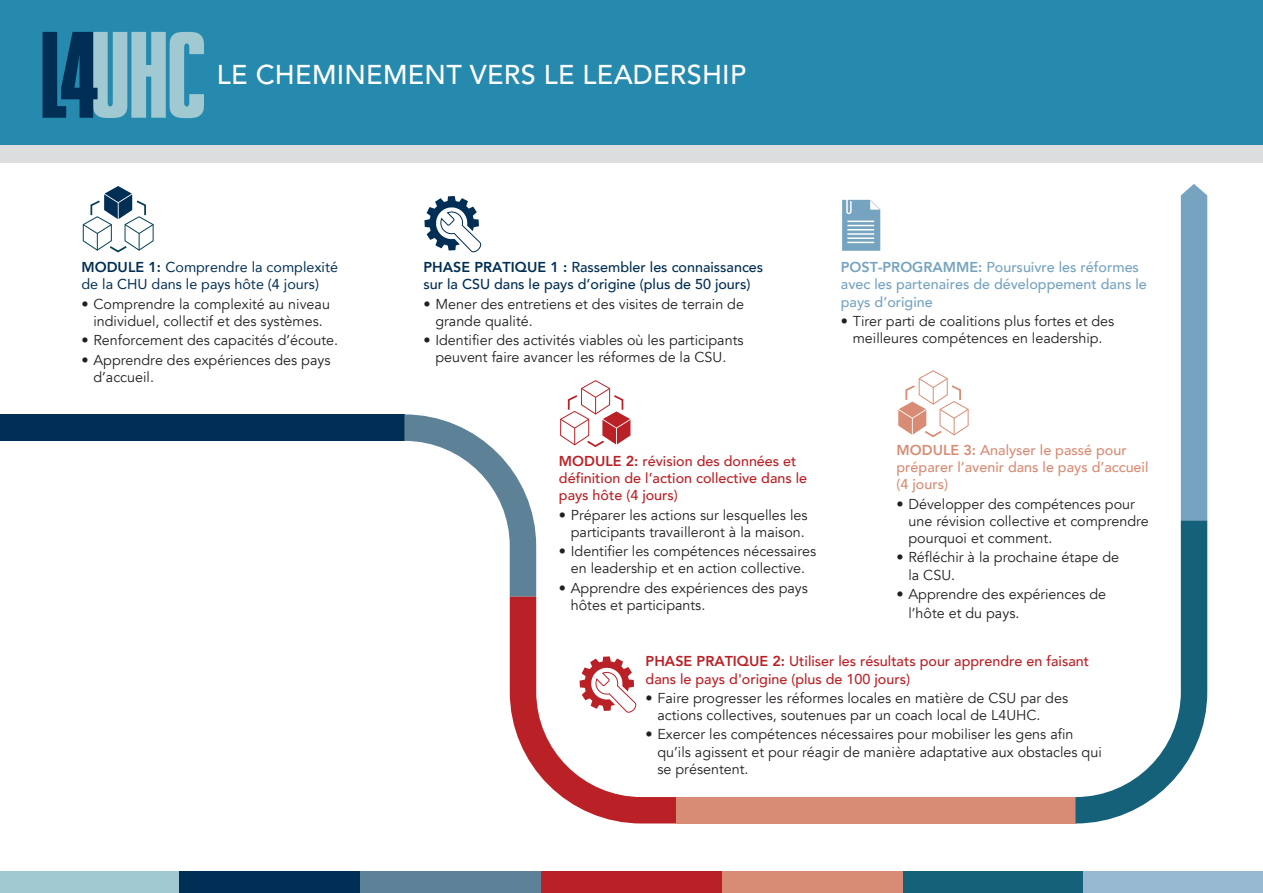
<style>
.page{position:relative;width:1263px;height:893px;background:#fff}
.page>*{position:absolute;margin:0;border:0;box-sizing:border-box;transform-origin:0 0}
.t1{font:500 27px "Avenir";letter-spacing:.01em;color:#fff}
.t2{font:14.4px/17.2px "Avenir";color:#231f20}
.t3{font:500 14.4px/17.2px "Avenir";color:#ba2126}
.t4{font:500 14.4px/17.2px "Avenir";color:#75a3c0}
.t5{font:500 14.4px/17.2px "Avenir";color:#002e54}
.t6{font:500 14.4px/17.2px "Avenir";color:#d88c75}
.t7{font:14.4px/17.2px "Avenir";color:#002e54}
.s1{font-weight:800}
</style>
<div class="page">
<div style="left:0;top:0;width:1263px;height:145px;background:#2689ae"></div>
<div style="left:0;top:872px;width:179px;height:21px;background:#a1c9d1"></div>
<div style="left:179px;top:872px;width:181px;height:21px;background:#002e54"></div>
<div style="left:360px;top:872px;width:181px;height:21px;background:#5d8196"></div>
<div style="left:541px;top:872px;width:181px;height:21px;background:#ba2126"></div>
<div style="left:722px;top:872px;width:181px;height:21px;background:#d88c75"></div>
<div style="left:903px;top:872px;width:180px;height:21px;background:#15617a"></div>
<div style="left:1083px;top:872px;width:180px;height:21px;background:#97b9d0"></div>
<svg style="left:43px;top:32px;width:161px;height:86px"></svg>
<div style="left:0;top:145px;width:1263px;height:17px;background:#dcdddf"></div>
<svg style="left:82px;top:186px;width:72px;height:67px"></svg>
<svg style="left:898px;top:370px;width:71px;height:67px"></svg>
<div style="left:0;top:414px;width:404px;height:27px;background:#002e54"></div>
<div style="left:676px;top:797px;width:399px;height:26px;background:#d88c75"></div>
<svg style="left:1075px;top:184px;width:132px;height:639px"></svg>
<svg style="left:842px;top:200px;width:38px;height:51px;background:#90b5cc"></svg>
<svg style="left:424px;top:196px;width:58px;height:57px"></svg>
<svg style="left:404px;top:380px;width:272px;height:443px"></svg>
<h1 class="t1" style="left:217px;top:59px;width:531px">LE CHEMINEMENT VERS LE LEADERSHIP</h1>
<p class="t7" style="left:82px;top:258px;width:258px"><span class="s1">MODULE 1:</span> Comprendre la complexité de la CHU dans le pays hôte (4 jours)</p>
<p class="t2" style="left:82px;top:295px;width:250px;text-align:center">• Comprendre la complexité au niveau individuel, collectif et des systèmes.</p>
<p class="t2" style="left:82px;top:332px;width:258px">• Renforcement des capacités d’écoute.</p>
<p class="t2" style="left:93px;top:351px;width:239px;text-indent:-12px">• Apprendre des expériences des pays d’accueil.</p>
<p class="t5" style="left:423px;top:258px;width:341px"><span class="s1">PHASE PRATIQUE 1 :</span> Rassembler les connaissances sur la CSU dans le pays d’origine (plus de 50 jours)</p>
<p class="t2" style="left:435px;top:295px;width:310px;text-indent:-12px">• Mener des entretiens et des visites de terrain de grande qualité.</p>
<p class="t2" style="left:423px;top:332px;width:321px;text-align:center">• Identifier des activités viables où les participants peuvent faire avancer les réformes de la CSU.</p>
<p class="t4" style="left:841px;top:258px;width:307px"><span class="s1">POST-PROGRAMME:</span> Poursuivre les réformes avec les partenaires de développement dans le pays d’origine</p>
<p class="t2" style="left:841px;top:313px;width:275px;text-align:center">• Tirer parti de coalitions plus fortes et des meilleures compétences en leadership.</p>
<p class="t3" style="left:559px;top:451px;width:250px"><span class="s1">MODULE 2:</span> révision des données et définition de l’action collective dans le pays hôte (4 jours)</p>
<p class="t2" style="left:559px;top:506px;width:250px;text-align:right">• Préparer les actions sur lesquelles les participants travailleront à la maison.</p>
<p class="t2" style="left:559px;top:543px;width:259px;text-align:center">• Identifier les compétences nécessaires en leadership et en action collective.</p>
<p class="t2" style="left:571px;top:579px;width:239px;text-indent:-12px">• Apprendre des expériences des pays hôtes et participants.</p>
<p class="t6" style="left:896px;top:441px;width:253px"><span class="s1">MODULE 3:</span> Analyser le passé pour préparer l’avenir dans le pays d’accueil (4 jours)</p>
<p class="t2" style="left:908px;top:495px;width:242px;text-indent:-12px">• Développer des compétences pour une révision collective et comprendre pourquoi et comment.</p>
<p class="t2" style="left:908px;top:549px;width:212px;text-indent:-12px">• Réfléchir à la prochaine étape de la CSU.</p>
<p class="t2" style="left:908px;top:584px;width:199px;line-height:19.4px;text-indent:-12px">• Apprendre des expériences de l’hôte et du pays.</p>
<p class="t3" style="left:646px;top:652px;width:445px"><span class="s1">PHASE PRATIQUE 2:</span> Utiliser les résultats pour apprendre en faisant dans le pays d'origine (plus de 100 jours)</p>
<p class="t2" style="left:657px;top:689px;width:412px;text-indent:-12px">• Faire progresser les réformes locales en matière de CSU par des actions collectives, soutenues par un coach local de L4UHC.</p>
<p class="t2" style="left:657px;top:726px;width:446px;text-indent:-12px">• Exercer les compétences nécessaires pour mobiliser les gens afin qu’ils agissent et pour réagir de manière adaptative aux obstacles qui se présentent.</p>
</div>
